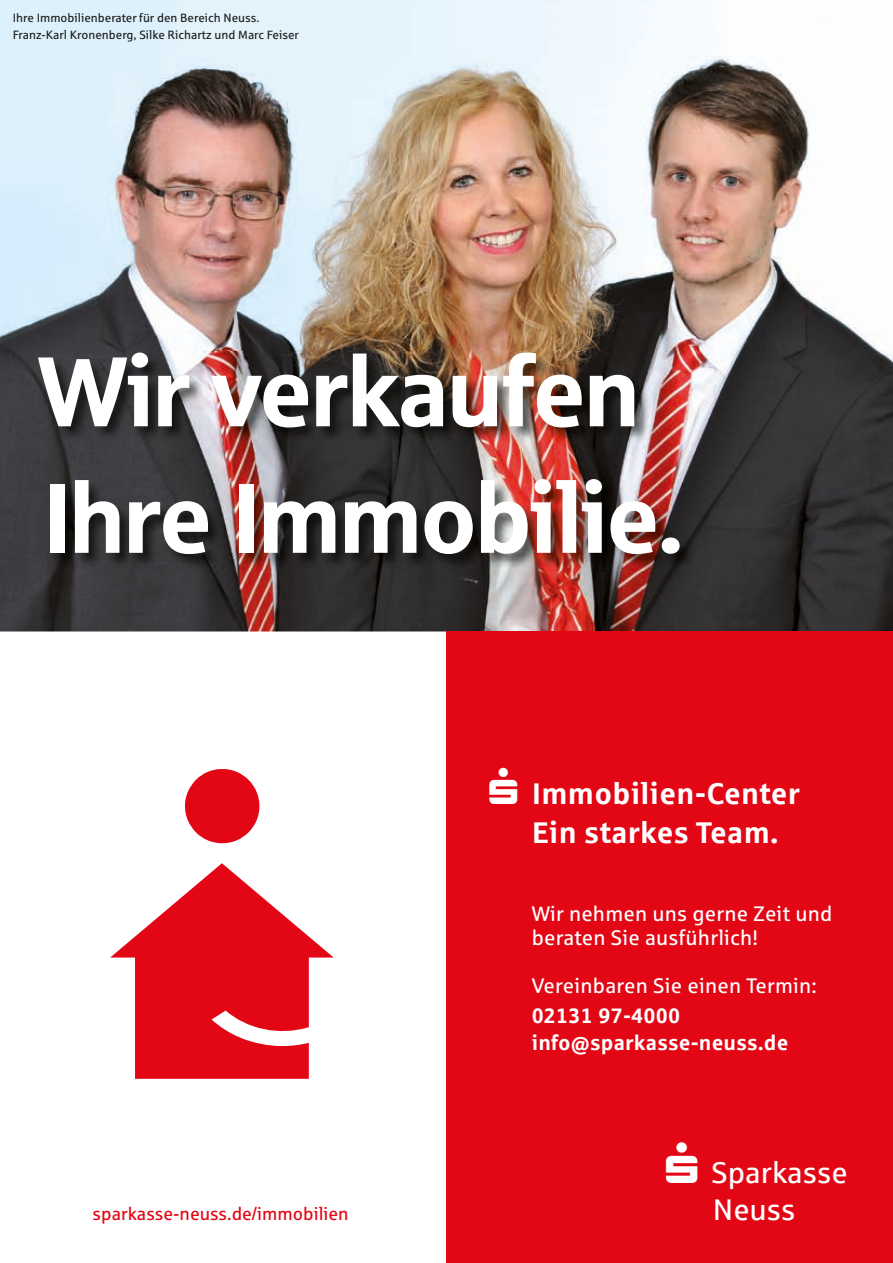
<style>
.page{position:relative;width:893px;height:1263px;background:#fff}
.page>*{position:absolute;margin:0;border:0;box-sizing:border-box;transform-origin:0 0}
.t1{font:99px/126.4px "Sparkasse Head";color:#fff}
.t2{font:700 30px/39px "Sparkasse Rg";letter-spacing:.01em;color:#fff}
.t3{font:30px/36.6px "Sparkasse Rg";color:#fff}
.t4{font:21px/24px "Sparkasse Rg";letter-spacing:.01em;color:#fff}
.t5{font:700 21px/27px "Sparkasse Rg";letter-spacing:.01em;color:#fff}
.t6{font:18px "Sparkasse Rg";color:#e30614}
.t7{font:12px/16.5px "Sparkasse Rg";color:#1d1d1b}
.s1{font-style:inherit}
</style>
<div class="page">
<img style="left:0;top:0;width:893px;height:631px">
<div style="left:446px;top:631px;width:447px;height:632px;background:#e30614"></div>
<svg style="left:110px;top:769px;width:224px;height:310px"></svg>
<img style="left:38px;top:352px;width:657px;height:218px">
<p class="t7" style="left:13px;top:9px;width:288px">Ihre Immobilienberater für den Bereich Neuss.<br>Franz-Karl Kronenberg, Silke Richartz und <span class="s1">Marc Feiser</span></p>
<h1 class="t1" style="left:37px;top:325px;width:647px">Wir verkaufen<br>Ihre Immobilie.</h1>
<h2 class="t2" style="left:532px;top:773px;width:270px">Immobilien-Center<br>Ein starkes Team.</h2>
<h3 class="t6" style="left:93px;top:1202px;width:258px">sparkasse-neuss.de/immobilien</h3>
<h3 class="t4" style="left:532px;top:901px;width:302px">Wir nehmen uns gerne Zeit und beraten Sie ausführlich!</h3>
<h3 class="t4" style="left:532px;top:973px;width:287px">Vereinbaren Sie einen Termin:</h3>
<h3 class="t5" style="left:532px;top:1002px;width:258px">02131 97-4000 info@sparkasse-neuss.de</h3>
<h2 class="t3" style="left:711px;top:1154px;width:138px">Sparkasse<br>Neuss</h2>
</div>
